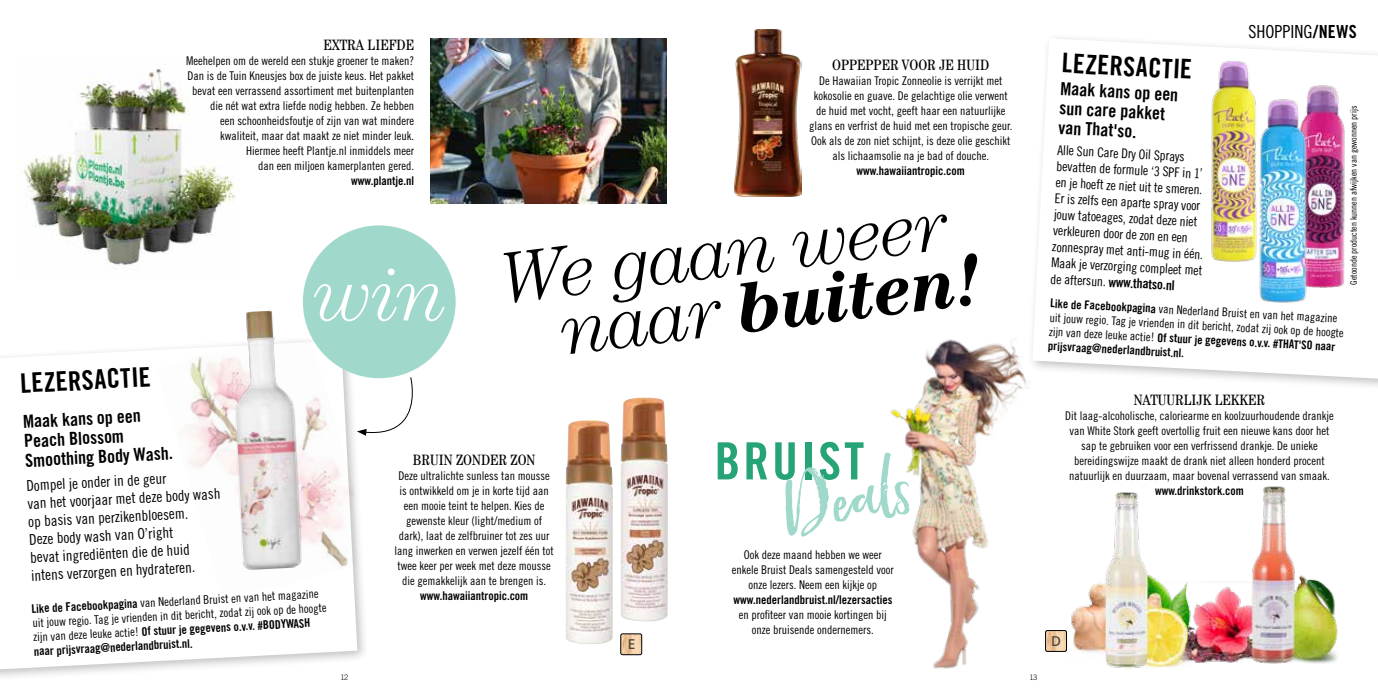
<style>
.page{position:relative;width:1378px;height:689px;background:#fff}
.page>*{position:absolute;margin:0;border:0;box-sizing:border-box;transform-origin:0 0}
.t1{font:98.55px "Hello Sunshine";color:#a0d9cb}
.t2{font:italic 300 75.45px "Century LT";color:#fff}
.t3{font:italic 300 72.75px/58.1px "Century Std";color:#000}
.t4{font:51.45px "Trade Gothic LT Std Bd Cn 20";letter-spacing:.06em;color:#26a475}
.t5{font:27px "Trade Gothic LT Std Bd Cn 20";color:#000}
.t6{font:18px/19.5px "Trade Gothic LT Std Bd Cn 20";color:#000}
.t7{font:18px "Trade Gothic LT Std Cn 18";color:#000}
.t8{font:15px/18px "Trade Gothic LT Std Cn 18";color:#000}
.t9{font:condensed 15px "Century LT";color:#000}
.t10{font:13.5px/16px "Trade Gothic LT Std Cn 18";color:#000}
.t11{font:13.5px "Trade Gothic LT Std Bd Cn 20";color:#000}
.t12{font:12px/15px "Trade Gothic LT Std Cn 18";color:#000;text-align:center}
.t13{font:12px/14.2px "Trade Gothic LT Std Bd Cn 20";color:#000}
.t14{font:9px "Trade Gothic LT Std Cn 18";color:#000}
.t15{font:300 7.5px "Trade Gothic LT Std";color:#000}
.s1{font-weight:700}
.s2{font-family:"Trade Gothic LT Std Bd Cn 20"}
.s3{font-family:"Trade Gothic LT Std Cn 18"}
.s4{font-size:81.9px}
</style>
<div class="page">
<img style="left:1226px;top:486px;width:112px;height:177px">
<img style="left:1045px;top:492px;width:181px;height:177px">
<img style="left:890px;top:339px;width:136px;height:330px">
<img style="left:734px;top:29px;width:67px;height:167px">
<svg style="left:1055px;top:630px;width:12px;height:21px"></svg>
<img style="left:1045px;top:630px;width:10px;height:21px">
<div style="left:1045px;top:630px;width:21px;height:21px;border:1px solid #000;border-radius:2px"></div>
<svg style="left:1032px;top:38px;width:346px;height:341px"></svg>
<img style="left:1296px;top:83px;width:49px;height:205px">
<img style="left:1208px;top:58px;width:51px;height:208px">
<img style="left:1257px;top:94px;width:52px;height:213px">
<img style="left:23px;top:68px;width:213px;height:197px">
<div style="left:0;top:334px;width:369px;height:347px;background:#000;opacity:.25"></div>
<svg style="left:0;top:340px;width:357px;height:329px"></svg>
<img style="left:156px;top:338px;width:202px;height:254px">
<img style="left:221px;top:310px;width:89px;height:261px">
<svg style="left:357px;top:377px;width:56px;height:59px"></svg>
<div style="left:303px;top:225px;width:153px;height:153px;background:#a0d9cb;border-radius:50%"></div>
<img style="left:565px;top:420px;width:48px;height:224px">
<img style="left:620px;top:397px;width:48px;height:225px">
<img style="left:431px;top:39px;width:235px;height:164px">
<svg style="left:631px;top:634px;width:11px;height:21px"></svg>
<img style="left:622px;top:636px;width:9px;height:17px">
<div style="left:620px;top:634px;width:22px;height:21px;border:1px solid #000;border-radius:2px"></div>
<h3 class="t5" style="left:19px;top:367px;width:132px;rotate:-3deg">LEZERSACTIE</h3>
<p class="t9" style="left:323px;top:36px;width:92px">EXTRA LIEFDE</p>
<p class="t12" style="left:186px;top:53px;width:229px;text-align:right">Meehelpen om de wereld een stukje groener te maken?<br>Dan is de Tuin Kneusjes box de juiste keus. Het pakket bevat een verrassend assortiment met buitenplanten die nét wat extra liefde nodig hebben. Ze hebben<br>een schoonheidsfoutje of zijn van wat mindere kwaliteit, maar dat maakt ze niet minder leuk.<br>Hiermee heeft Plantje.nl inmiddels meer<br>dan een miljoen kamerplanten gered.</p>
<p class="t13" style="left:351px;top:173px;width:64px">www.plantje.nl</p>
<h2 class="t2" style="left:314px;top:251px;width:134px">win</h2>
<p class="t9" style="left:832px;top:56px;width:158px">OPPEPPER VOOR JE HUID</p>
<p class="t12" style="left:809px;top:73px;width:205px">De Hawaiian Tropic Zonneolie is verrijkt met kokosolie en guave. De gelachtige olie verwent de huid met vocht, geeft haar een natuurlijke glans en verfrist de huid met een tropische geur.<br>Ook als de zon niet schijnt, is deze olie geschikt als lichaamsolie na je bad of douche.</p>
<p class="t13" style="left:856px;top:163px;width:110px">www.hawaiiantropic.com</p>
<h3 class="t3" style="left:551px;top:243px;width:425px;text-indent:-54px;rotate:-7deg">We gaan weer naar <span class="s1">buiten!</span></h3>
<h3 class="t6" style="left:23px;top:412px;width:149px;rotate:-3deg">Maak kans op een<br>Peach Blossom<br>Smoothing Body Wash.</h3>
<p class="t8" style="left:26px;top:476px;width:195px;rotate:-3deg">Dompel je onder in de geur<br>van het voorjaar met deze body wash op basis van perzikenbloesem.<br>Deze body wash van O’right<br>bevat ingrediënten die de huid intens verzorgen en hydrateren.</p>
<p class="t12" style="left:31px;top:601px;width:296px;line-height:14.2px;text-align:left;rotate:-3deg"><span class="s2">Like de Facebookpagina</span> van Nederland Bruist en van het magazine uit jouw regio. Tag je vrienden in dit bericht, zodat zij ook op de hoogte</p>
<p class="t13" style="left:33px;top:630px;width:279px;rotate:-3deg"><span class="s3">zijn van deze leuke actie!</span> Of stuur je gegevens o.v.v. #BODYWASH naar prijsvraag@nederlandbruist.nl.</p>
<p class="t9" style="left:413px;top:451px;width:124px">BRUIN ZONDER ZON</p>
<p class="t12" style="left:394px;top:468px;width:161px">Deze ultralichte sunless tan mousse is ontwikkeld om je in korte tijd aan een mooie teint te helpen. Kies de gewenste kleur (light/medium of dark), laat de zelfbruiner tot zes uur lang inwerken en verwen jezelf één tot twee keer per week met deze mousse die gemakkelijk aan te brengen is.</p>
<p class="t13" style="left:420px;top:589px;width:110px">www.hawaiiantropic.com</p>
<h3 class="t4" style="left:714px;top:430px;width:151px">BRUIST</h3>
<h1 class="t1" style="left:772px;top:454px;width:130px;rotate:-11deg">Deal<span class="s4">s</span></h1>
<p class="t12" style="left:732px;top:546px;width:163px">Ook deze maand hebben we weer enkele Bruist Deals samengesteld voor onze lezers. Neem een kijkje op</p>
<p class="t13" style="left:733px;top:592px;width:160px">www.nederlandbruist.nl/lezersacties</p>
<p class="t12" style="left:739px;top:606px;width:149px">en profiteer van mooie kortingen bij onze bruisende ondernemers.</p>
<p class="t15" style="left:340px;top:672px;width:9px">12</p>
<p class="t15" style="left:1029px;top:672px;width:9px">13</p>
<h3 class="t7" style="left:1248px;top:21px;width:110px">SHOPPING<span class="s2">/NEWS</span></h3>
<h3 class="t5" style="left:1062px;top:46px;width:132px;rotate:3deg">LEZERSACTIE</h3>
<h3 class="t6" style="left:1061px;top:78px;width:119px;rotate:3deg">Maak kans op een sun care pakket van That'so.</h3>
<p class="t10" style="left:1057px;top:142px;width:153px;rotate:3deg">Alle Sun Care Dry Oil Sprays bevatten de formule ‘3 SPF in 1’ en je hoeft ze niet uit te smeren.<br>Er is zelfs een aparte spray voor jouw tatoeages, zodat deze niet verkleuren door de zon en een zonnespray met anti-mug in één.<br>Maak je verzorging compleet met</p>
<p class="t11" style="left:1051px;top:270px;width:126px;rotate:3deg"><span class="s3">de aftersun.</span> www.thatso.nl</p>
<p class="t12" style="left:1051px;top:296px;width:296px;line-height:14.2px;text-align:left;rotate:3deg"><span class="s2">Like de Facebookpagina</span> van Nederland Bruist en van het magazine uit jouw regio. Tag je vrienden in dit bericht, zodat zij ook op de hoogte</p>
<p class="t14" style="left:1348px;top:285px;width:180px;rotate:-90deg">Getoonde producten kunnen afwijken van gewonnen prijs</p>
<p class="t13" style="left:1049px;top:324px;width:288px;rotate:3deg"><span class="s3">zijn van deze leuke actie!</span> Of stuur je gegevens o.v.v. #THAT'SO naar prijsvraag@nederlandbruist.nl.</p>
<p class="t9" style="left:1133px;top:391px;width:133px">NATUURLIJK LEKKER</p>
<p class="t12" style="left:1065px;top:408px;width:270px">Dit laag-alcoholische, caloriearme en koolzuurhoudende drankje van White Stork geeft overtollig fruit een nieuwe kans door het sap te gebruiken voor een verfrissend drankje. De unieke bereidingswijze maakt de drank niet alleen honderd procent natuurlijk en duurzaam, maar bovenal verrassend van smaak.</p>
<p class="t13" style="left:1155px;top:483px;width:90px">www.drinkstork.com</p>
</div>
